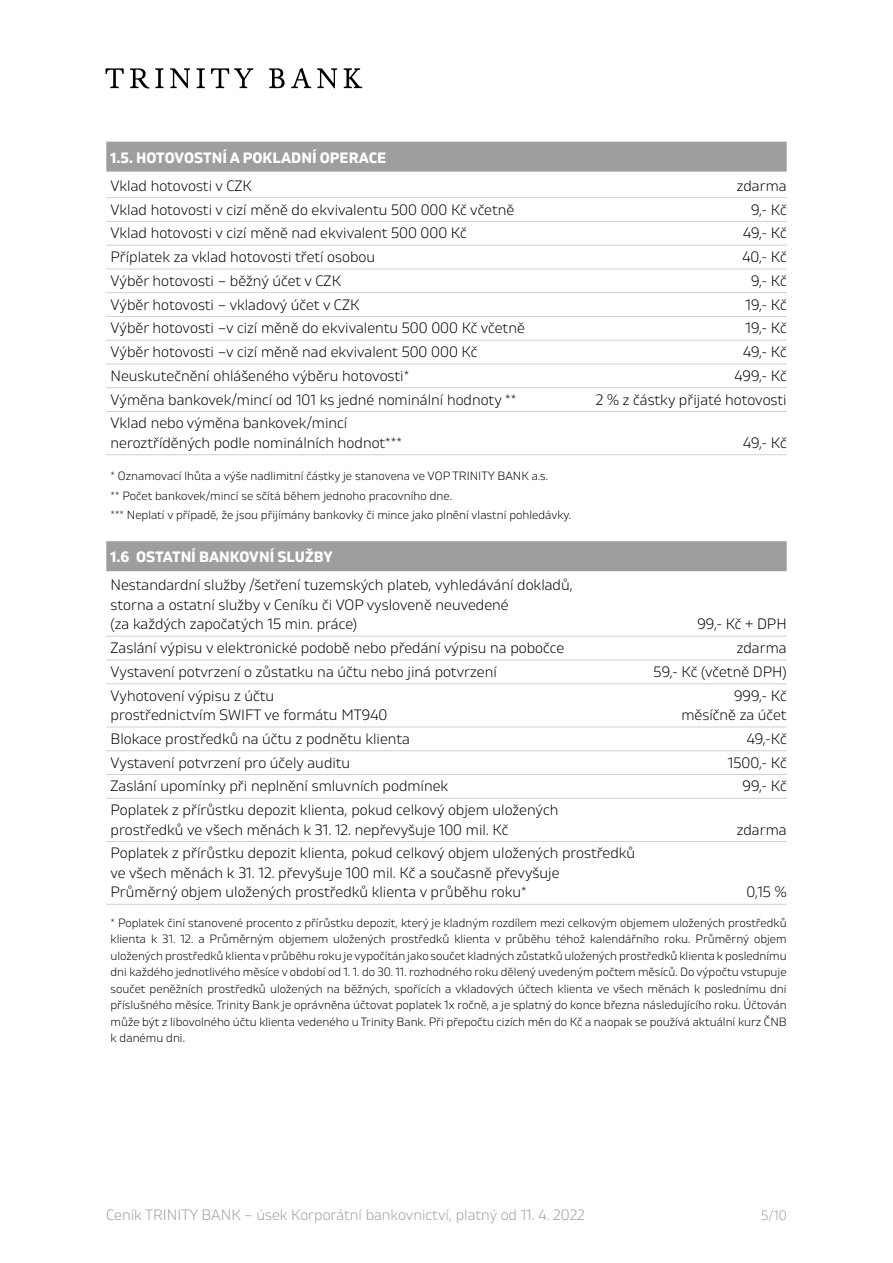
<style>
.page{position:relative;width:893px;height:1263px;background:#fff}
.page>*{position:absolute;margin:0;border:0;box-sizing:border-box;transform-origin:0 0}
.t1{font:300 15px/19.5px "Gilam";color:#000}
.t2{font:300 15px "Gilam";color:#9c9e9f}
.t3{font:700 15px "Gilam";color:#fff}
.t4{font:300 13.5px "Gilam";color:#9c9e9f}
.t5{font:300 12px/16.5px "Gilam";color:#000}
</style>
<div class="page">
<svg style="left:269px;top:68px;width:93px;height:20px"></svg>
<svg style="left:106px;top:68px;width:147px;height:20px"></svg>
<div style="left:106px;top:142px;width:681px;height:30px;background:#9c9e9f"></div>
<hr style="left:106px;top:197px;width:681px;height:1px;background:#d0d1d2">
<hr style="left:106px;top:221px;width:681px;height:1px;background:#d0d1d2">
<hr style="left:106px;top:245px;width:681px;height:1px;background:#d0d1d2">
<hr style="left:106px;top:269px;width:681px;height:1px;background:#d0d1d2">
<hr style="left:106px;top:292px;width:681px;height:1px;background:#d0d1d2">
<hr style="left:106px;top:316px;width:681px;height:1px;background:#d0d1d2">
<hr style="left:106px;top:340px;width:681px;height:1px;background:#d0d1d2">
<hr style="left:106px;top:364px;width:681px;height:1px;background:#d0d1d2">
<hr style="left:106px;top:387px;width:681px;height:1px;background:#d0d1d2">
<hr style="left:106px;top:411px;width:681px;height:1px;background:#d0d1d2">
<hr style="left:106px;top:454px;width:681px;height:1px;background:#d0d1d2">
<div style="left:106px;top:541px;width:681px;height:30px;background:#9c9e9f"></div>
<hr style="left:106px;top:636px;width:681px;height:1px;background:#d0d1d2">
<hr style="left:106px;top:660px;width:681px;height:1px;background:#d0d1d2">
<hr style="left:106px;top:683px;width:681px;height:1px;background:#d0d1d2">
<hr style="left:106px;top:727px;width:681px;height:1px;background:#d0d1d2">
<hr style="left:106px;top:750px;width:681px;height:1px;background:#d0d1d2">
<hr style="left:106px;top:774px;width:681px;height:1px;background:#d0d1d2">
<hr style="left:106px;top:798px;width:681px;height:1px;background:#d0d1d2">
<hr style="left:106px;top:841px;width:681px;height:1px;background:#d0d1d2">
<hr style="left:106px;top:904px;width:681px;height:1px;background:#d0d1d2">
<p class="t3" style="left:111px;top:147px;width:277px">1.5. HOTOVOSTNÍ A POKLADNÍ OPERACE</p>
<p class="t1" style="left:111px;top:175px;width:143px">Vklad hotovosti v CZK</p>
<p class="t1" style="left:737px;top:175px;width:51px">zdarma</p>
<p class="t1" style="left:111px;top:199px;width:405px">Vklad hotovosti v cizí měně do ekvivalentu 500 000 Kč včetně</p>
<p class="t1" style="left:751px;top:199px;width:37px">9,- Kč</p>
<p class="t1" style="left:111px;top:223px;width:358px">Vklad hotovosti v cizí měně nad ekvivalent 500 000 Kč</p>
<p class="t1" style="left:743px;top:223px;width:45px">49,- Kč</p>
<p class="t1" style="left:111px;top:246px;width:266px">Příplatek za vklad hotovosti třetí osobou</p>
<p class="t1" style="left:742px;top:246px;width:46px">40,- Kč</p>
<p class="t1" style="left:111px;top:270px;width:232px">Výběr hotovosti – běžný účet v CZK</p>
<p class="t1" style="left:751px;top:270px;width:37px">9,- Kč</p>
<p class="t1" style="left:111px;top:294px;width:250px">Výběr hotovosti – vkladový účet v CZK</p>
<p class="t1" style="left:745px;top:294px;width:43px">19,- Kč</p>
<p class="t1" style="left:111px;top:318px;width:416px">Výběr hotovosti –v cizí měně do ekvivalentu 500 000 Kč včetně</p>
<p class="t1" style="left:745px;top:318px;width:43px">19,- Kč</p>
<p class="t1" style="left:111px;top:341px;width:368px">Výběr hotovosti –v cizí měně nad ekvivalent 500 000 Kč</p>
<p class="t1" style="left:743px;top:341px;width:45px">49,- Kč</p>
<p class="t1" style="left:111px;top:365px;width:300px">Neuskutečnění ohlášeného výběru hotovosti*</p>
<p class="t1" style="left:734px;top:365px;width:54px">499,- Kč</p>
<p class="t1" style="left:111px;top:389px;width:407px">Výměna bankovek/mincí od 101 ks jedné nominální hodnoty **</p>
<p class="t1" style="left:596px;top:389px;width:192px">2 % z částky přijaté hotovosti</p>
<p class="t1" style="left:111px;top:413px;width:293px">Vklad nebo výměna bankovek/mincí neroztříděných podle nominálních hodnot***</p>
<p class="t1" style="left:743px;top:432px;width:45px">49,- Kč</p>
<p class="t5" style="left:111px;top:466px;width:462px;line-height:19.5px">* Oznamovací lhůta a výše nadlimitní částky je stanovena ve VOP TRINITY BANK a.s.<br>** Počet bankovek/mincí se sčítá během jednoho pracovního dne.<br>*** Neplatí v případě, že jsou přijímány bankovky či mince jako plnění vlastní pohledávky.</p>
<p class="t3" style="left:111px;top:546px;width:224px">1.6 OSTATNÍ BANKOVNÍ SLUŽBY</p>
<p class="t1" style="left:111px;top:575px;width:464px">Nestandardní služby /šetření tuzemských plateb, vyhledávání dokladů, storna a ostatní služby v Ceníku či VOP vysloveně neuvedené<br>(za každých započatých 15 min. práce)</p>
<p class="t1" style="left:697px;top:614px;width:91px">99,- Kč + DPH</p>
<p class="t1" style="left:111px;top:637px;width:455px">Zaslání výpisu v elektronické podobě nebo předání výpisu na pobočce</p>
<p class="t1" style="left:737px;top:637px;width:51px">zdarma</p>
<p class="t1" style="left:111px;top:661px;width:388px">Vystavení potvrzení o zůstatku na účtu nebo jiná potvrzení</p>
<p class="t1" style="left:654px;top:661px;width:135px">59,- Kč (včetně DPH)</p>
<p class="t1" style="left:111px;top:685px;width:165px">Vyhotovení výpisu z účtu</p>
<p class="t1" style="left:734px;top:685px;width:54px">999,- Kč</p>
<p class="t1" style="left:111px;top:704px;width:278px">prostřednictvím SWIFT ve formátu MT940</p>
<p class="t1" style="left:681px;top:704px;width:107px">měsíčně za účet</p>
<p class="t1" style="left:111px;top:728px;width:301px">Blokace prostředků na účtu z podnětu klienta</p>
<p class="t1" style="left:747px;top:728px;width:41px">49,-Kč</p>
<p class="t1" style="left:111px;top:752px;width:241px">Vystavení potvrzení pro účely auditu</p>
<p class="t1" style="left:728px;top:752px;width:60px">1500,- Kč</p>
<p class="t1" style="left:111px;top:776px;width:339px">Zaslání upomínky při neplnění smluvních podmínek</p>
<p class="t1" style="left:742px;top:776px;width:46px">99,- Kč</p>
<p class="t1" style="left:111px;top:799px;width:449px">Poplatek z přírůstku depozit klienta, pokud celkový objem uložených prostředků ve všech měnách k 31. 12. nepřevyšuje 100 mil. Kč</p>
<p class="t1" style="left:737px;top:819px;width:51px">zdarma</p>
<p class="t1" style="left:111px;top:843px;width:526px">Poplatek z přírůstku depozit klienta, pokud celkový objem uložených prostředků ve všech měnách k 31. 12. převyšuje 100 mil. Kč a současně převyšuje<br>Průměrný objem uložených prostředků klienta v průběhu roku*</p>
<p class="t1" style="left:747px;top:882px;width:42px">0,15 %</p>
<p class="t5" style="left:111px;top:914px;width:678px;text-align:justify">* Poplatek činí stanovené procento z přírůstku depozit, který je kladným rozdílem mezi celkovým objemem uložených prostředků klienta k 31. 12. a Průměrným objemem uložených prostředků klienta v průběhu téhož kalendářního roku. Průměrný objem uložených prostředků klienta v průběhu roku je vypočítán jako součet kladných zůstatků uložených prostředků klienta k poslednímu dni každého jednotlivého měsíce v období od 1. 1. do 30. 11. rozhodného roku dělený uvedeným počtem měsíců. Do výpočtu vstupuje součet peněžních prostředků uložených na běžných, spořících a vkladových účtech klienta ve všech měnách k poslednímu dni příslušného měsíce. Trinity Bank je oprávněna účtovat poplatek 1x ročně, a je splatný do konce března následujícího roku. Účtován může být z libovolného účtu klienta vedeného u Trinity Bank. Při přepočtu cizích měn do Kč a naopak se používá aktuální kurz ČNB k danému dni.</p>
<p class="t2" style="left:106px;top:1204px;width:480px">Ceník TRINITY BANK – úsek Korporátní bankovnictví, platný od 11. 4. 2022</p>
<p class="t4" style="left:761px;top:1206px;width:27px">5/10</p>
</div>
